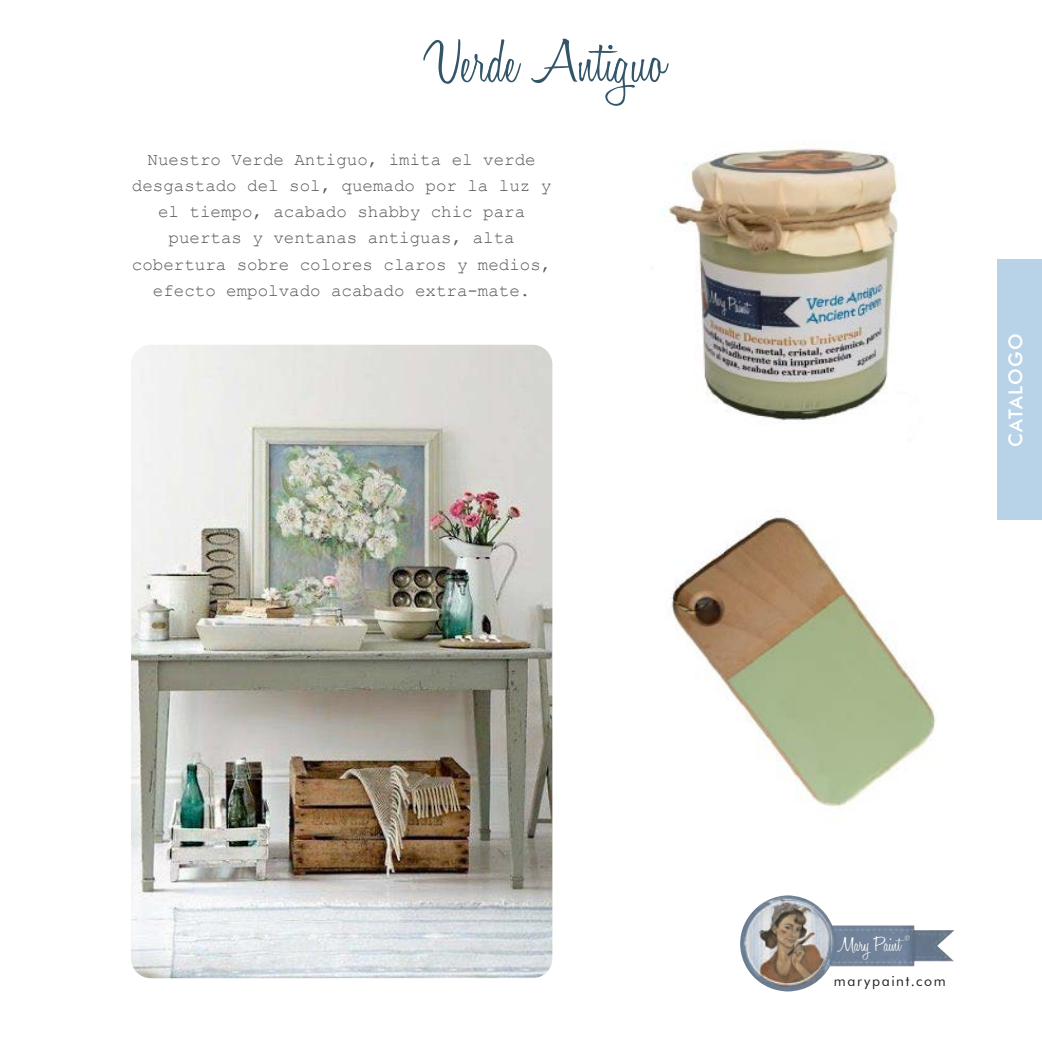
<style>
.page{position:relative;width:1042px;height:1042px;background:#fff}
.page>*{position:absolute;margin:0;border:0;box-sizing:border-box;transform-origin:0 0}
.t1{font:300 62.12px "Honey Script";color:#33556a;scale:1.08 1}
.t2{font:300 21.35px "Honey Script";color:#fff}
.t3{font:500 19.25px "Futura BT";letter-spacing:.075em;color:#fff}
.t4{font:17.5px/26.2px "Courier New";color:#57585a;text-align:center}
.t5{font:14.17px "Futura BT";letter-spacing:.115em;color:#231f20}
.t6{font:300 6.65px "Honey Script";color:#fff}
</style>
<div class="page">
<div style="left:997px;top:260px;width:45px;height:260px;background:#b8d3e8"></div>
<img style="left:668px;top:148px;width:230px;height:274px">
<img style="left:740px;top:895px;width:215px;height:96px">
<img style="left:671px;top:517px;width:265px;height:292px">
<img style="left:131px;top:345px;width:421px;height:633px">
<h1 class="t1" style="left:425px;top:24px;width:225px">Verde Antiguo</h1>
<p class="t4" style="left:132px;top:145px;width:421px">Nuestro Verde Antiguo, imita el verde desgastado del sol, quemado por la luz y el tiempo, acabado shabby chic para puertas y ventanas antiguas, alta cobertura sobre colores claros y medios, efecto empolvado acabado extra-mate.</p>
<p class="t3" style="left:1004px;top:447px;width:115px;rotate:-90deg">CATALOGO</p>
<p class="t6" style="left:905px;top:933px;width:7px">®</p>
<p class="t2" style="left:838px;top:931px;width:64px">Mary Paint</p>
<p class="t5" style="left:834px;top:972px;width:113px">marypaint.com</p>
</div>
